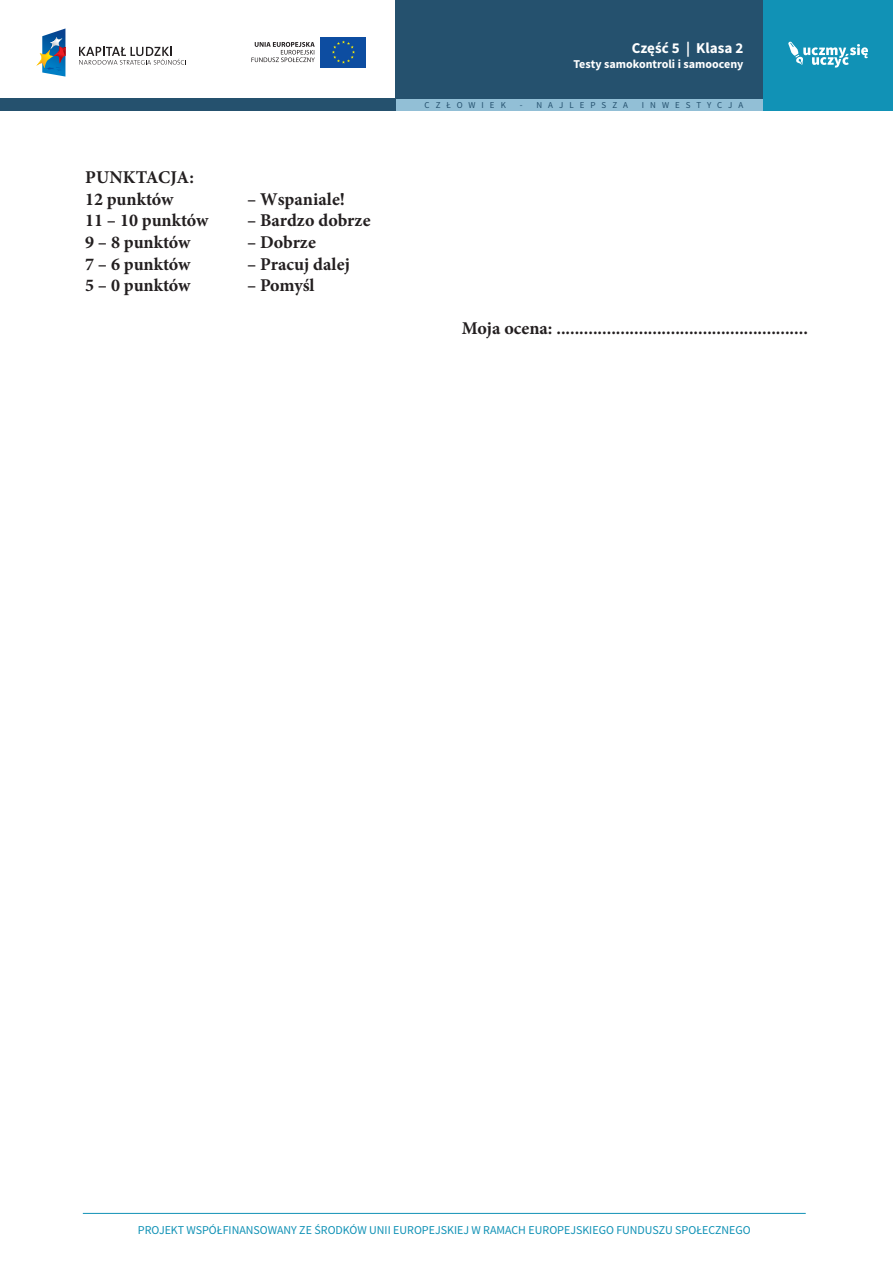
<style>
.page{position:relative;width:893px;height:1263px;background:#fff}
.page>*{position:absolute;margin:0;border:0;box-sizing:border-box;transform-origin:0 0}
.treść{font:700 18px "Minion Pro";color:#231f20}
.t1{font:700 15px "Source Sans Pro";color:#fff}
.t2{font:12px "Source Sans Pro";color:#1192b6}
.t3{font:700 12px "Source Sans Pro";color:#fff}
.t4{font:9px "Source Sans Pro";letter-spacing:.67em;color:#25516e}
</style>
<div class="page">
<div style="left:395px;top:99px;width:368px;height:12px;background:#92bfd6"></div>
<div style="left:0;top:99px;width:395px;height:12px;background:#25516e"></div>
<div style="left:763px;top:0;width:130px;height:111px;background:#1192b6"></div>
<div style="left:395px;top:0;width:368px;height:99px;background:#25516e"></div>
<svg style="left:788px;top:42px;width:80px;height:26px"></svg>
<hr style="left:83px;top:1213px;width:723px;height:1px;background:#1192b6">
<svg style="left:79px;top:47px;width:107px;height:18px"></svg>
<svg style="left:36px;top:28px;width:29px;height:49px"></svg>
<div style="left:320px;top:37px;width:46px;height:30px;background:#0d4da1"></div>
<svg style="left:332px;top:40px;width:23px;height:24px"></svg>
<svg style="left:251px;top:42px;width:64px;height:20px"></svg>
<p class="t1" style="left:632px;top:39px;width:113px">Część 5 | Klasa 2</p>
<p class="t3" style="left:573px;top:56px;width:171px">Testy samokontroli i samooceny</p>
<p class="treść" style="left:85px;top:165px;width:110px">PUNKTACJA:</p>
<p class="treść" style="left:85px;top:186px;width:90px">12 punktów</p>
<p class="treść" style="left:247px;top:186px;width:100px">– Wspaniale!</p>
<p class="treść" style="left:85px;top:208px;width:125px">11 – 10 punktów</p>
<p class="treść" style="left:247px;top:208px;width:125px">– Bardzo dobrze</p>
<p class="treść" style="left:85px;top:230px;width:107px">9 – 8 punktów</p>
<p class="treść" style="left:247px;top:230px;width:70px">– Dobrze</p>
<p class="treść" style="left:85px;top:251px;width:107px">7 – 6 punktów</p>
<p class="treść" style="left:247px;top:251px;width:104px">– Pracuj dalej</p>
<p class="treść" style="left:85px;top:273px;width:107px">5 – 0 punktów</p>
<p class="treść" style="left:247px;top:273px;width:69px">– Pomyśl</p>
<p class="t4" style="left:425px;top:100px;width:83px">CZŁOWIEK</p>
<p class="t4" style="left:520px;top:100px;width:110px">- NAJLEPSZA</p>
<p class="t4" style="left:642px;top:100px;width:103px">INWESTYCJA</p>
<p class="treść" style="left:462px;top:316px;width:348px">Moja ocena: .......................................................</p>
<p class="t2" style="left:138px;top:1222px;width:614px">PROJEKT WSPÓŁFINANSOWANY ZE ŚRODKÓW UNII EUROPEJSKIEJ W RAMACH EUROPEJSKIEGO FUNDUSZU SPOŁECZNEGO</p>
</div>
